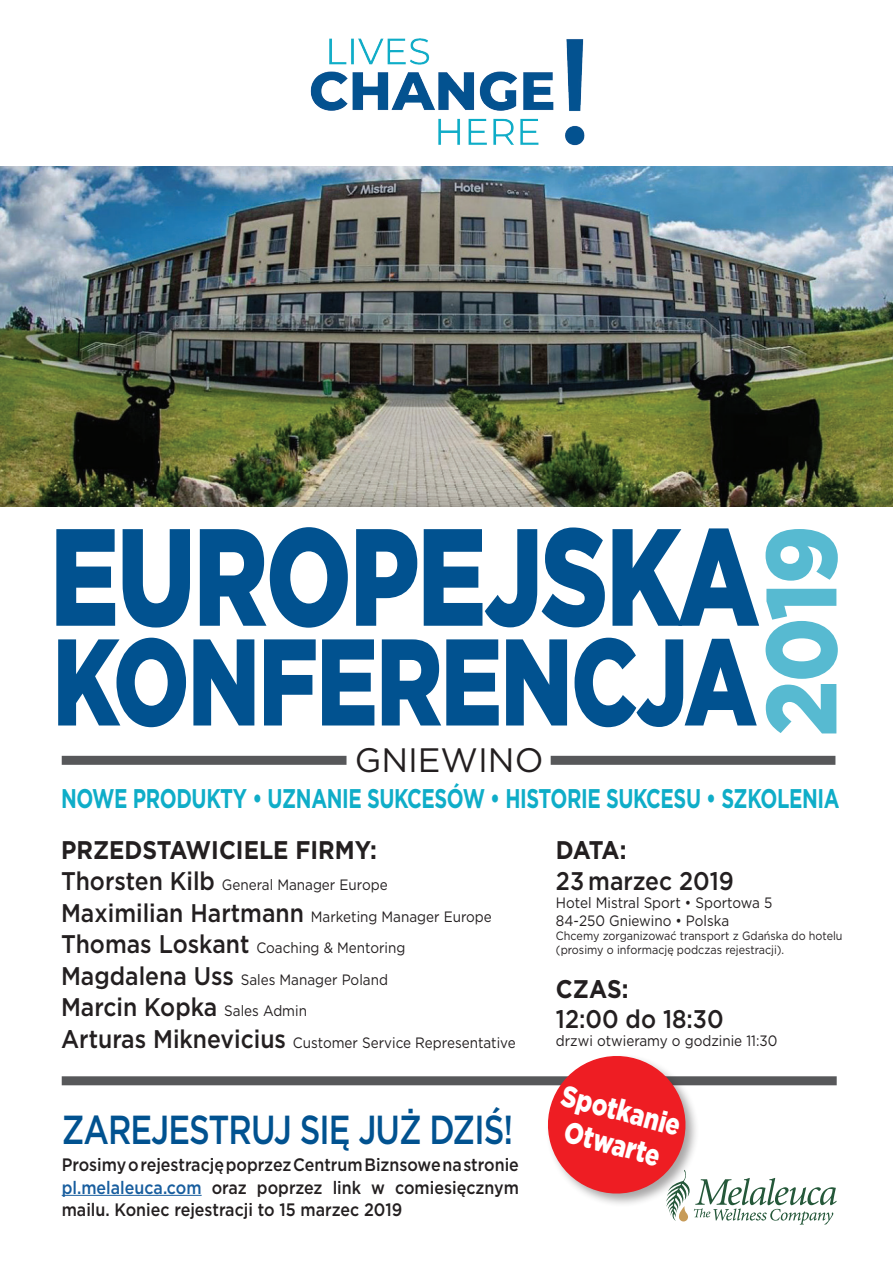
<style>
.page{position:relative;width:893px;height:1263px;background:#fff}
.page>*{position:absolute;margin:0;border:0;box-sizing:border-box;transform-origin:0 0}
.t1{font:900 138px "Gotham";letter-spacing:-.02em;color:#015290;scale:.75 1}
.t2{font:900 123px "Gotham";letter-spacing:-.02em;color:#015290;scale:.75 1}
.t3{font:900 99.3px "Gotham";color:#57bad1;scale:.9 1}
.t4{font:500 40.5px "Gotham";letter-spacing:-.03em;color:#015290;scale:.8 1}
.t5{font:33.9px "Gotham";color:#231f20}
.t6{font:900 29.7px/34.3px "Gotham";color:#fff;text-align:center;scale:.8 1}
.t7{font:700 27px "Gotham";letter-spacing:-.02em;color:#0fadc8;scale:.74 1}
.t8{font:500 25.5px "Gotham";color:#231f20;scale:.9 1}
.t9{font:700 25.5px "Gotham";color:#231f20;scale:.9 1}
.t10{font:500 18px/22.5px "Gotham";color:#231f20;text-align:justify;scale:.89 1}
.t11{font:15px/31.5px "Gotham";color:#231f20;scale:.9 1}
.t12{font:12px/14.4px "Gotham";color:#231f20;scale:.9 1}
.s1{font-weight:500;font-size:25.5px}
.s2{font-weight:400;font-size:15px}
.s3{color:#175d9e}
</style>
<div class="page">
<img style="left:0;top:167px;width:893px;height:339px">
<div style="left:62px;top:1076px;width:775px;height:9px;background:#57585a"></div>
<div style="left:551px;top:756px;width:284px;height:9px;background:#57585a"></div>
<img style="left:310px;top:38px;width:275px;height:108px">
<div style="left:62px;top:756px;width:284px;height:9px;background:#57585a"></div>
<hr style="left:62px;top:1195px;width:140px;height:1px;background:#175d9e">
<svg style="left:541px;top:1056px;width:296px;height:169px"></svg>
<h1 class="t1" style="left:50px;top:482px;width:948px">EUROPEJSKA</h1>
<h2 class="t2" style="left:52px;top:597px;width:941px">KONFERENCJA</h2>
<h3 class="t3" style="left:733px;top:736px;width:236px;rotate:-90deg">2019</h3>
<h3 class="t5" style="left:355px;top:738px;width:190px">GNIEWINO</h3>
<h3 class="t7" style="left:61px;top:781px;width:1053px">NOWE PRODUKTY • UZNANIE SUKCESÓW • HISTORIE SUKCESU • SZKOLENIA</h3>
<h3 class="t9" style="left:61px;top:833px;width:353px">PRZEDSTAWICIELE FIRMY:</h3>
<p class="t11" style="left:61px;top:869px;width:480px"><span class="s1">Thorsten Kilb</span> General Manager Europe <span class="s1">Maximilian Hartmann</span> Marketing Manager Europe <span class="s1">Thomas Loskant</span> Coaching &amp; Mentoring <span class="s1">Magdalena Uss</span> Sales Manager Poland</p>
<h3 class="t8" style="left:61px;top:991px;width:275px">Marcin Kopka <span class="s2">Sales Admin</span></h3>
<p class="t11" style="left:61px;top:1026px;width:507px"><span class="s1">Arturas Miknevicius</span> Customer Service Representative</p>
<h3 class="t4" style="left:62px;top:1103px;width:566px">ZAREJESTRUJ SIĘ JUŻ DZIŚ!</h3>
<p class="t10" style="left:62px;top:1153px;width:515px">Prosimy o rejestrację poprzez Centrum Biznsowe na stronie <span class="s3">pl.melaleuca.com</span> oraz poprzez link w comiesięcznym mailu. Koniec rejestracji to 15 marzec 2019</p>
<h3 class="t9" style="left:556px;top:833px;width:80px">DATA:</h3>
<h3 class="t8" style="left:556px;top:864px;width:199px">23 marzec 2019</h3>
<p class="t11" style="left:556px;top:893px;width:242px;line-height:18px">Hotel Mistral Sport • Sportowa 5<br>84-250 Gniewino • Polska</p>
<p class="t12" style="left:556px;top:928px;width:320px">Chcemy zorganizować transport z Gdańska do hotelu (prosimy o informację podczas rejestracji).</p>
<h3 class="t9" style="left:556px;top:972px;width:82px">CZAS:</h3>
<h3 class="t8" style="left:556px;top:1002px;width:188px">12:00 do 18:30</h3>
<p class="t11" style="left:556px;top:1025px;width:247px">drzwi otwieramy o godzinie 11:30</p>
<h3 class="t6" style="left:567px;top:1077px;width:154px;rotate:15deg">Spotkanie<br>Otwarte</h3>
</div>
